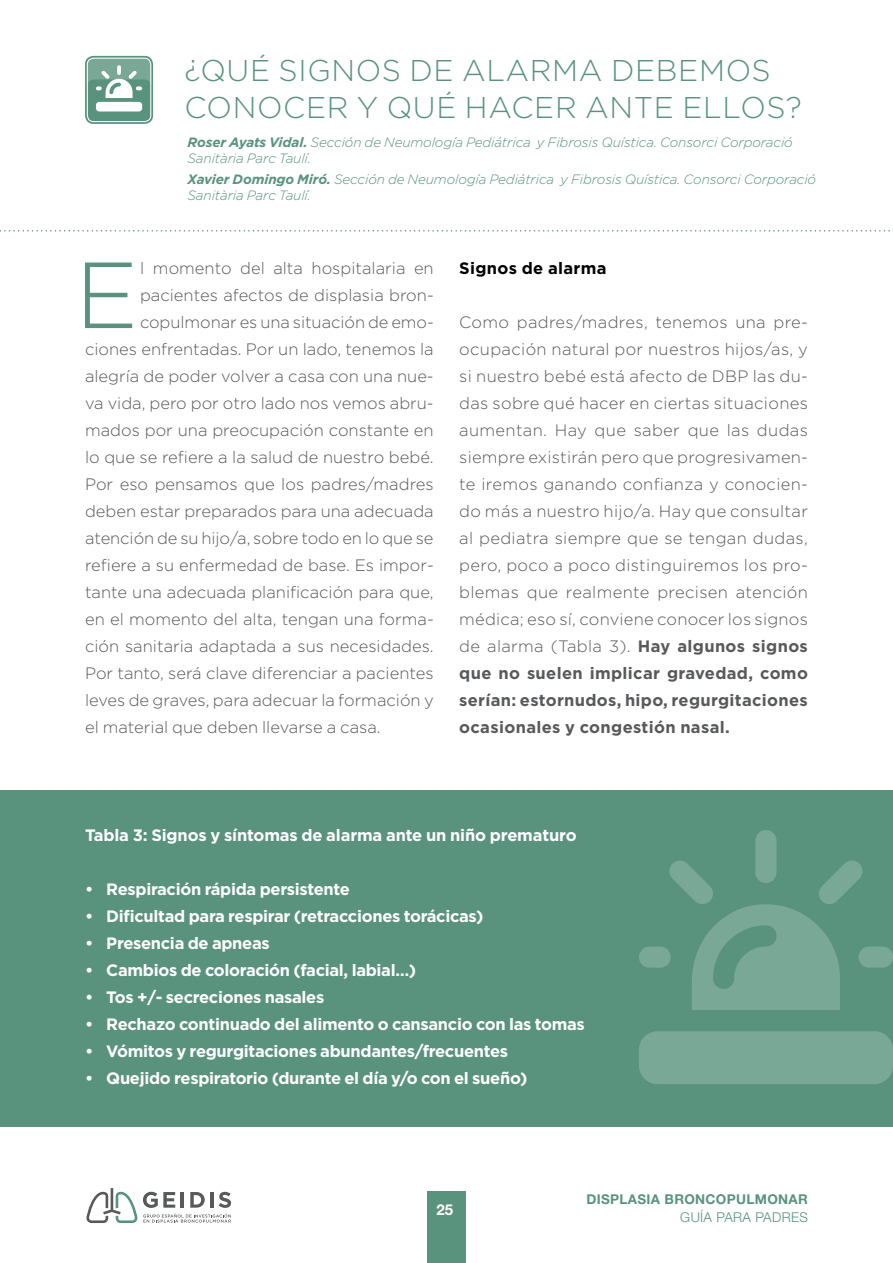
<style>
.page{position:relative;width:893px;height:1263px;background:#fff}
.page>*{position:absolute;margin:0;border:0;box-sizing:border-box;transform-origin:0 0}
.t1{font:300 93.6px "Gotham";color:#59937d}
.t2{font:300 30px/37.5px "Gotham";letter-spacing:.02em;color:#59937d}
.t3{font:300 16.5px/27px "Gotham";color:#58595b;text-align:justify}
.t4{font:700 16.5px "Gotham";letter-spacing:-.02em;color:#fff}
.t5{font:700 16.5px "Gotham";letter-spacing:.02em;color:#000}
.t6{font:700 15px "Helvetica Neue LT Std";color:#fff}
.t7{font:italic 300 13.5px/16.5px "Gotham";letter-spacing:-.01em;color:#59937d}
.t8{font:700 13.5px "Helvetica Neue LT Std";letter-spacing:.025em;color:#59937d}
.t9{font:300 13.5px "Helvetica Neue LT Std";letter-spacing:.025em;color:#59937d}
.s1{font-weight:700}
</style>
<div class="page">
<div style="left:427px;top:1191px;width:39px;height:72px;background:#59937d"></div>
<svg style="left:86px;top:1188px;width:145px;height:35px"></svg>
<svg style="left:0;top:230px;width:890px;height:2px"></svg>
<svg style="left:85px;top:56px;width:68px;height:68px"></svg>
<div style="left:87px;top:58px;width:64px;height:64px;border:1px solid #fff;border-radius:6px"></div>
<div style="left:0;top:790px;width:893px;height:336px;background:#59937d"></div>
<svg style="left:87px;top:58px;width:64px;height:40px"></svg>
<div style="left:96px;top:102px;width:46px;height:9px;background:#fff;border-radius:3px"></div>
<div style="left:755px;top:830px;width:21px;height:53px;background:#79a896;border-radius:11px"></div>
<svg style="left:669px;top:859px;width:194px;height:151px"></svg>
<div style="left:639px;top:946px;width:32px;height:22px;background:#79a896;border-radius:11px"></div>
<div style="left:859px;top:946px;width:34px;height:22px;background:#79a896;border-radius:11px"></div>
<div style="left:639px;top:1031px;width:254px;height:53px;background:#79a896;border-radius:19px"></div>
<h2 class="t2" style="left:184px;top:51px;width:619px">¿QUÉ SIGNOS DE ALARMA DEBEMOS<br>CONOCER Y QUÉ HACER ANTE ELLOS?</h2>
<p class="t7" style="left:187px;top:133px;width:607px"><span class="s1">Roser Ayats Vidal.</span> Sección de Neumología Pediátrica y Fibrosis Quística. Consorci Corporació<br>Sanitària Parc Taulí.</p>
<p class="t7" style="left:187px;top:170px;width:630px"><span class="s1">Xavier Domingo Miró.</span> Sección de Neumología Pediátrica y Fibrosis Quística. Consorci Corporació<br>Sanitària Parc Taulí.</p>
<h1 class="t1" style="left:75px;top:236px;width:64px">E</h1>
<p class="t3" style="left:140px;top:254px;width:295px">l momento del alta hospitalaria en</p>
<p class="t3" style="left:140px;top:281px;width:295px">pacientes afectos de displasia bron-</p>
<p class="t3" style="left:140px;top:308px;width:295px">copulmonar es una situación de emo-</p>
<p class="t3" style="left:85px;top:335px;width:350px">ciones enfrentadas. Por un lado, tenemos la</p>
<p class="t3" style="left:85px;top:362px;width:350px">alegría de poder volver a casa con una nue-</p>
<p class="t3" style="left:85px;top:389px;width:350px">va vida, pero por otro lado nos vemos abru-</p>
<p class="t3" style="left:85px;top:416px;width:350px">mados por una preocupación constante en</p>
<p class="t3" style="left:85px;top:443px;width:350px">lo que se refiere a la salud de nuestro bebé.</p>
<p class="t3" style="left:85px;top:470px;width:350px">Por eso pensamos que los padres/madres</p>
<p class="t3" style="left:85px;top:497px;width:350px">deben estar preparados para una adecuada</p>
<p class="t3" style="left:85px;top:524px;width:350px">atención de su hijo/a, sobre todo en lo que se</p>
<p class="t3" style="left:85px;top:551px;width:350px">refiere a su enfermedad de base. Es impor-</p>
<p class="t3" style="left:85px;top:578px;width:350px">tante una adecuada planificación para que,</p>
<p class="t3" style="left:85px;top:605px;width:350px">en el momento del alta, tengan una forma-</p>
<p class="t3" style="left:85px;top:632px;width:350px">ción sanitaria adaptada a sus necesidades.</p>
<p class="t3" style="left:85px;top:659px;width:350px">Por tanto, será clave diferenciar a pacientes</p>
<p class="t3" style="left:85px;top:686px;width:350px">leves de graves, para adecuar la formación y</p>
<p class="t3" style="left:85px;top:713px;width:297px">el material que deben llevarse a casa.</p>
<p class="t5" style="left:459px;top:257px;width:149px">Signos de alarma</p>
<p class="t3" style="left:459px;top:308px;width:350px">Como padres/madres, tenemos una pre&shy;ocupación natural por nuestros hijos/as, y si nuestro bebé está afecto de DBP las du&shy;das sobre qué hacer en ciertas situaciones aumentan. Hay que saber que las dudas siempre existirán pero que progresivamen&shy;te iremos ganando confianza y conocien&shy;do más a nuestro hijo/a. Hay que consultar al pediatra siempre que se tengan dudas, pero, poco a poco distinguiremos los pro&shy;blemas que realmente precisen atención médica; eso sí, conviene conocer los signos de alarma (Tabla 3). <span class="s1">Hay algunos signos que no suelen implicar gravedad, como serían: estornudos, hipo, regurgitaciones ocasionales y congestión nasal.</span></p>
<p class="t4" style="left:85px;top:824px;width:493px">Tabla 3: Signos y síntomas de alarma ante un niño prematuro</p>
<p class="t4" style="left:85px;top:878px;width:266px">• Respiración rápida persistente</p>
<p class="t4" style="left:85px;top:905px;width:400px">• Dificultad para respirar (retracciones torácicas)</p>
<p class="t4" style="left:85px;top:932px;width:186px">• Presencia de apneas</p>
<p class="t4" style="left:85px;top:959px;width:333px">• Cambios de coloración (facial, labial…)</p>
<p class="t4" style="left:85px;top:986px;width:241px">• Tos +/- secreciones nasales</p>
<p class="t4" style="left:85px;top:1013px;width:501px">• Rechazo continuado del alimento o cansancio con las tomas</p>
<p class="t4" style="left:85px;top:1040px;width:425px">• Vómitos y regurgitaciones abundantes/frecuentes</p>
<p class="t4" style="left:85px;top:1067px;width:444px">• Quejido respiratorio (durante el día y/o con el sueño)</p>
<p class="t6" style="left:437px;top:1200px;width:18px">25</p>
<p class="t8" style="left:586px;top:1190px;width:223px">DISPLASIA BRONCOPULMONAR</p>
<p class="t9" style="left:680px;top:1209px;width:129px">GUÍA PARA PADRES</p>
</div>
